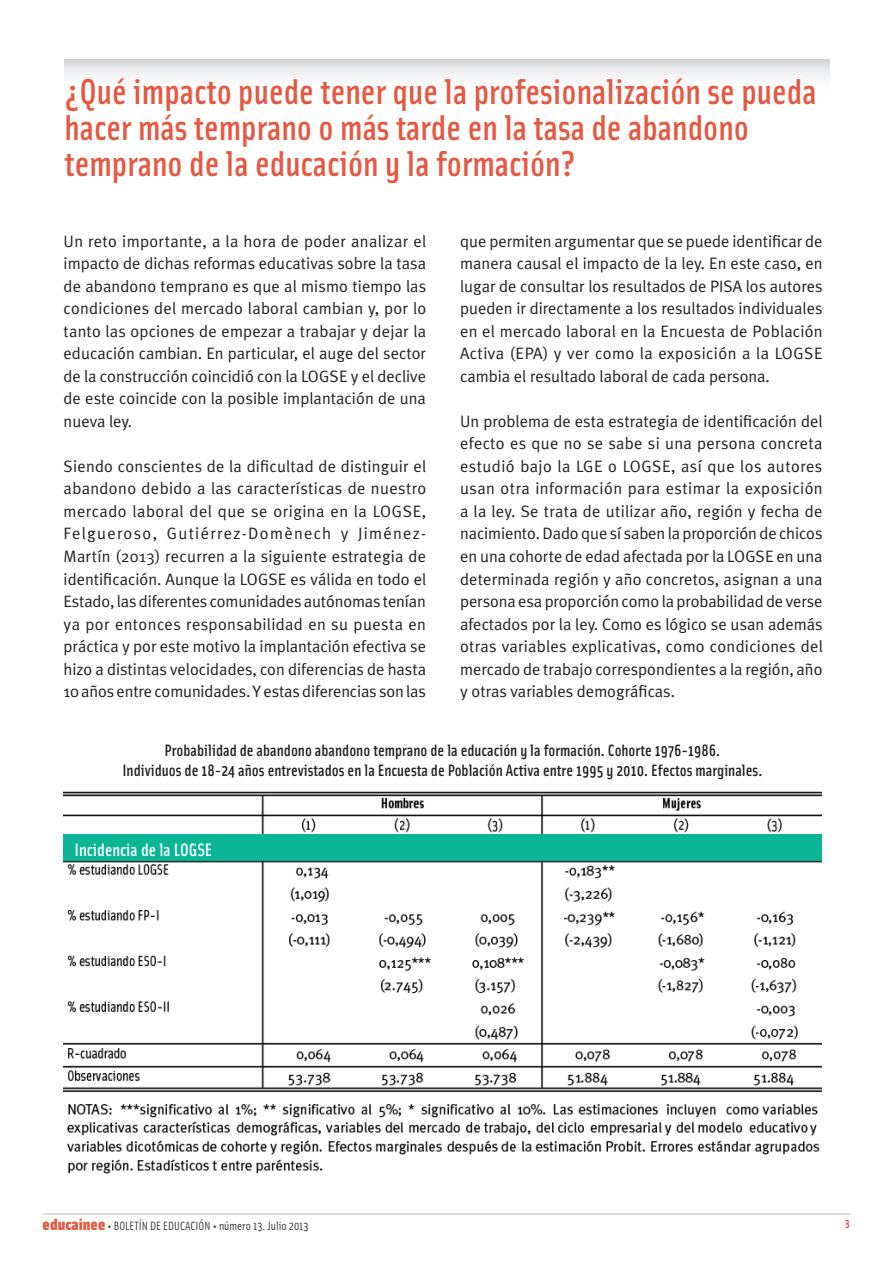
<style>
.page{position:relative;width:893px;height:1263px;background:#fff}
.page>*{position:absolute;margin:0;border:0;box-sizing:border-box;transform-origin:0 0}
.t1{font:500 36px/36px "Solex";color:#e55842}
.t2{font:500 18px "Solex";color:#fff}
.t3{font:16.5px/22.5px "Meta Plus Normal";color:#231f20;text-align:justify}
.t4{font:500 16.5px "Solex";color:#231f20}
.t5{font:12px "Solex";color:#231f20}
.t6{font:700 12px "Solex";color:#e55842}
.s1{font-weight:900;font-size:16.5px;color:#e55842}
</style>
<div class="page">
<hr style="left:43px;top:1213px;width:808px;height:2px;background:#d1d2d4">
<div style="left:64px;top:59px;width:766px;height:47px;background:linear-gradient(to bottom,#dfe0e2,#fff)"></div>
<img style="left:64px;top:792px;width:757px;height:381px">
<div style="left:64px;top:834px;width:758px;height:27px;background:#09b595"></div>
<p class="t1" style="left:64px;top:72px;width:754px">¿Qué impacto puede tener que la profesionalización se pueda hacer más temprano o más tarde en la tasa de abandono temprano de la educación y la formación?</p>
<p class="t3" style="left:64px;top:230px;width:364px">Un reto importante, a la hora de poder analizar el impacto de dichas reformas educativas sobre la tasa de abandono temprano es que al mismo tiempo las condiciones del mercado laboral cambian y, por lo tanto las opciones de empezar a trabajar y dejar la educación cambian. En particular, el auge del sector de la construcción coincidió con la LOGSE y el declive de este coincide con la posible implantación de una nueva ley.</p>
<p class="t3" style="left:64px;top:455px;width:364px">Siendo conscientes de la dificultad de distinguir el abandono debido a las características de nuestro mercado laboral del que se origina en la LOGSE, Felgueroso, Gutiérrez-Domènech y Jiménez-Martín (2013) recurren a la siguiente estrategia de identificación. Aunque la LOGSE es válida en todo el Estado, las diferentes comunidades autónomas tenían ya por entonces responsabilidad en su puesta en práctica y por este motivo la implantación efectiva se hizo a distintas velocidades, con diferencias de hasta 10 años entre comunidades. Y estas diferencias son las</p>
<p class="t3" style="left:460px;top:230px;width:364px">que permiten argumentar que se puede identificar de manera causal el impacto de la ley. En este caso, en lugar de consultar los resultados de PISA los autores pueden ir directamente a los resultados individuales en el mercado laboral en la Encuesta de Población Activa (EPA) y ver como la exposición a la LOGSE cambia el resultado laboral de cada persona.</p>
<p class="t3" style="left:460px;top:410px;width:364px">Un problema de esta estrategia de identificación del efecto es que no se sabe si una persona concreta estudió bajo la LGE o LOGSE, así que los autores usan otra información para estimar la exposición a la ley. Se trata de utilizar año, región y fecha de nacimiento. Dado que sí saben la proporción de chicos en una cohorte de edad afectada por la LOGSE en una determinada región y año concretos, asignan a una persona esa proporción como la probabilidad de verse afectados por la ley. Como es lógico se usan además otras variables explicativas, como condiciones del mercado de trabajo correspondientes a la región, año y otras variables demográficas.</p>
<p class="t4" style="left:165px;top:739px;width:557px">Probabilidad de abandono abandono temprano de la educación y la formación. Cohorte 1976-1986.</p>
<p class="t4" style="left:122px;top:759px;width:642px">Individuos de 18-24 años entrevistados en la Encuesta de Población Activa entre 1995 y 2010. Efectos marginales.</p>
<p class="t2" style="left:74px;top:838px;width:139px">Incidencia de la LOGSE</p>
<p class="t5" style="left:43px;top:1218px;width:268px"><span class="s1">educainee</span> • BOLETÍN DE EDUCACIÓN • número 13. Julio 2013</p>
<p class="t6" style="left:845px;top:1214px;width:6px">3</p>
</div>
